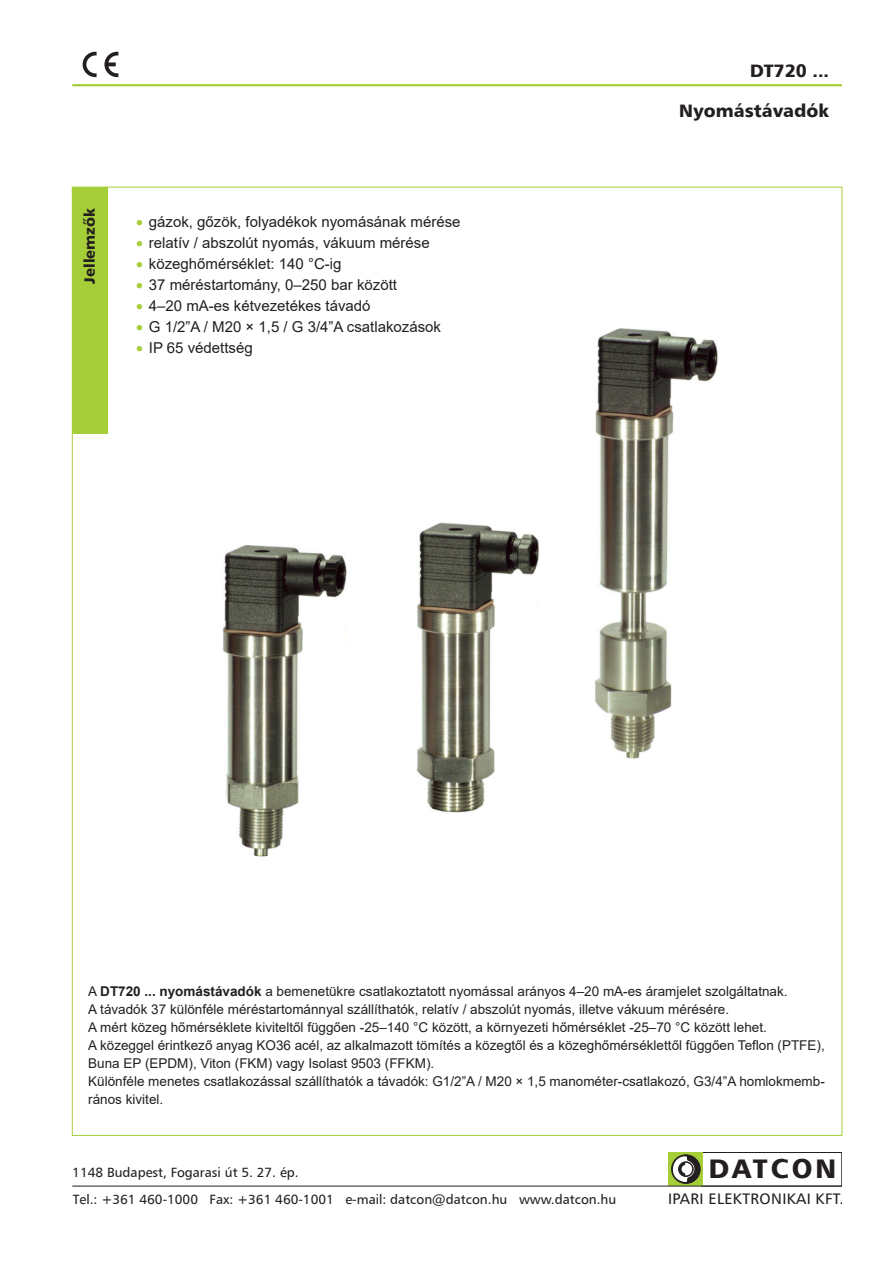
<style>
.page{position:relative;width:893px;height:1263px;background:#fff}
.page>*{position:absolute;margin:0;border:0;box-sizing:border-box;transform-origin:0 0}
.t1{font:26.85px "Humanist 777 Blk HUN Normal";letter-spacing:.105em;color:#231f20}
.t2{font:18px "Humanist 777 Blk HUN Normal";color:#231f20}
.t3{font:15.3px "Humanist 777 HUN Normal";letter-spacing:.025em;color:#231f20}
.Szöveg_felsorolás{font:15px "Arial";color:#231f20}
.Szöveg_törzs{font:15px "Humanist 777 Blk HUN Normal";color:#231f20}
.Szöveg_törzs-2{font:13.5px/18px "Arial";color:#231f20}
.t4{font:13.5px/26.4px "Humanist 777 HUN Normal";color:#231f20}
.s1{color:#a6ce39}
.s2{font-weight:700}
</style>
<div class="page">
<hr style="left:72px;top:84px;width:770px;height:2px;background:#a6ce39">
<div style="left:72px;top:187px;width:36px;height:247px;background:#a6ce39"></div>
<div style="left:701px;top:1152px;width:141px;height:34px;border:1px solid #231f20"></div>
<svg style="left:666px;top:1152px;width:37px;height:34px"></svg>
<hr style="left:72px;top:1186px;width:770px;height:1px;background:#231f20">
<svg style="left:83px;top:52px;width:14px;height:25px"></svg>
<svg style="left:104px;top:52px;width:14px;height:25px"></svg>
<img style="left:223px;top:328px;width:495px;height:529px">
<p class="t2" style="left:750px;top:59px;width:81px">DT720 ...</p>
<p class="Szöveg_törzs" style="left:80px;top:284px;width:77px;rotate:-90deg">Jellemzők</p>
<p class="Szöveg_felsorolás" style="left:136px;top:212px;width:326px"><span class="s1">•</span> gázok, gőzök, folyadékok nyomásának mérése</p>
<p class="Szöveg_felsorolás" style="left:136px;top:233px;width:295px"><span class="s1">•</span> relatív / abszolút nyomás, vákuum mérése</p>
<p class="Szöveg_felsorolás" style="left:136px;top:254px;width:207px"><span class="s1">•</span> közeghőmérséklet: 140 °C-ig</p>
<p class="Szöveg_felsorolás" style="left:136px;top:275px;width:262px"><span class="s1">•</span> 37 méréstartomány, 0–250 bar között</p>
<p class="Szöveg_felsorolás" style="left:136px;top:296px;width:236px"><span class="s1">•</span> 4–20 mA-es kétvezetékes távadó</p>
<p class="Szöveg_felsorolás" style="left:136px;top:317px;width:306px"><span class="s1">•</span> G 1/2”A / M20 × 1,5 / G 3/4”A csatlakozások</p>
<p class="Szöveg_felsorolás" style="left:136px;top:338px;width:118px"><span class="s1">•</span> IP 65 védettség</p>
<p class="t2" style="left:679px;top:99px;width:151px">Nyomástávadók</p>
<p class="Szöveg_törzs-2" style="left:88px;top:982px;width:701px">A <span class="s2">DT720 ... nyomástávadók</span> a bemenetükre csatlakoztatott nyomással arányos 4–20 mA-es áramjelet szolgáltatnak.</p>
<p class="Szöveg_törzs-2" style="left:88px;top:1000px;width:642px">A távadók 37 különféle méréstartománnyal szállíthatók, relatív / abszolút nyomás, illetve vákuum mérésére.</p>
<p class="Szöveg_törzs-2" style="left:88px;top:1018px;width:680px">A mért közeg hőmérséklete kiviteltől függően -25–140 °C között, a környezeti hőmérséklet -25–70 °C között lehet.</p>
<p class="Szöveg_törzs-2" style="left:88px;top:1036px;width:738px">A közeggel érintkező anyag KO36 acél, az alkalmazott tömítés a közegtől és a közeghőmérséklettől függően Teflon (PTFE),<br>Buna EP (EPDM), Viton (FKM) vagy Isolast 9503 (FFKM).</p>
<p class="Szöveg_törzs-2" style="left:88px;top:1072px;width:737px">Különféle menetes csatlakozással szállíthatók a távadók: G1/2”A / M20 × 1,5 manométer-csatlakozó, G3/4”A homlokmemb&shy;rános kivitel.</p>
<p class="t4" style="left:72px;top:1159px;width:546px">1148 Budapest, Fogarasi út 5. 27. ép.<br>Tel.: +361 460-1000 Fax: +361 460-1001 e-mail: datcon@datcon.hu www.datcon.hu</p>
<p class="t1" style="left:709px;top:1152px;width:129px">DATCON</p>
<p class="t3" style="left:668px;top:1189px;width:177px">IPARI ELEKTRONIKAI KFT.</p>
</div>
